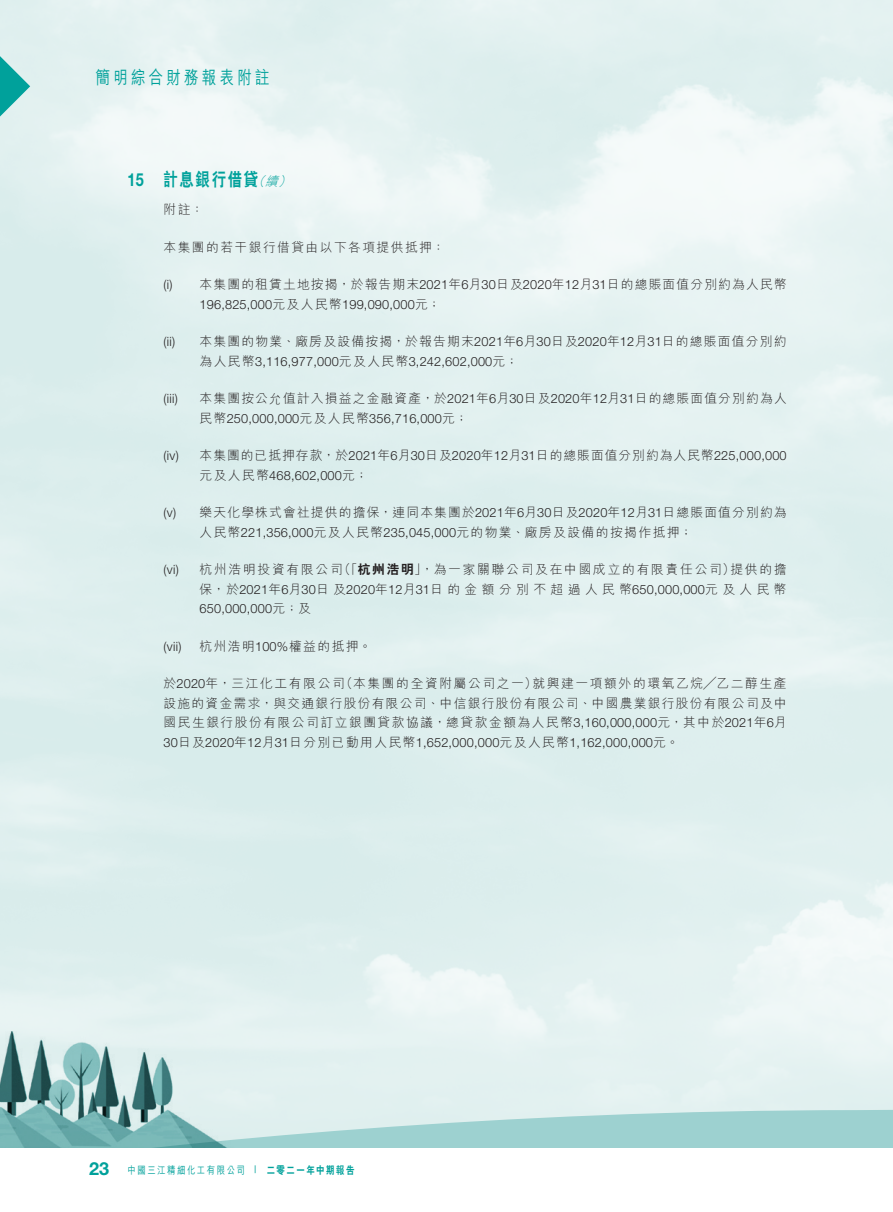
<style>
.page{position:relative;width:893px;height:1212px;background:#fff}
.page>*{position:absolute;margin:0;border:0;box-sizing:border-box;transform-origin:0 0}
.t1{font:500 18px "M Hei HK";letter-spacing:.23em;color:#00a19b;scale:.8 1}
._03_H1{font:800 18px "C Hei 2 HK";letter-spacing:.115em;color:#00a19b;scale:.8 1}
._03_H1-2{font:700 18px "Helvetica Neue LT Std";color:#00a19b}
._03_H1-3{font:700 18px "Helvetica Neue LT Std";color:#00a19b;scale:.8 1}
._08____IN2{font:300 12.75px "M Hei HK";letter-spacing:.09em;color:#231f20}
._08____IN2-2{font:300 12.75px/19.5px "Helvetica Neue LT Std";letter-spacing:.015em;color:#231f20}
._12___P2{font:300 12.75px/19.5px "M Hei HK";letter-spacing:.1em;color:#231f20}
._08____IN2-3{font:300 12.75px "M Hei HK";letter-spacing:.115em;color:#231f20}
._12___P2-2{font:300 12.75px "M Hei HK";letter-spacing:.12em;color:#231f20}
._08____IN2-4{font:300 12.75px "M Hei HK";letter-spacing:.135em;color:#231f20}
._03_H1-4{font:italic 300 12.75px "M Hei HK";color:#00a19b}
.t2{font:500 10.5px "M Hei HK";letter-spacing:.18em;color:#00a19b;scale:.8 1}
.t3{font:800 10.5px "C Hei 2 HK";letter-spacing:.18em;color:#00a19b;scale:.8 1}
.t4{font:condensed 10.5px "Helvetica Neue LT Std";color:#00a19b}
.s1{font-family:"Helvetica Neue LT Std"}
.s2{font-family:"M Hei HK"}
.s3{font-family:"C Hei 2 HK";font-weight:800}
</style>
<div class="page">
<svg style="left:235px;top:1107px;width:657px;height:41px;background:#b1dad9"></svg>
<img style="left:0;top:1032px;width:235px;height:116px">
<svg style="left:0;top:35px;width:30px;height:103px;background:#9ed8d6"></svg>
<h1 class="t1" style="left:96px;top:65px;width:219px">簡明綜合財務報表附註</h1>
<p class="_03_H1-3" style="left:128px;top:169px;width:22px">15</p>
<p class="_03_H1" style="left:164px;top:167px;width:120px">計息銀行借貸</p>
<p class="_03_H1-4" style="left:265px;top:173px;width:19px">續</p>
<p class="_03_H1-4" style="left:252px;top:173px;width:19px">（</p>
<p class="_03_H1-4" style="left:278px;top:173px;width:19px">(</p>
<p class="_12___P2-2" style="left:164px;top:201px;width:41px">附註：</p>
<p class="_12___P2-2" style="left:164px;top:238px;width:283px">本集團的若干銀行借貸由以下各項提供抵押：</p>
<p class="_08____IN2" style="left:200px;top:276px;width:589px">本集團的租賃土地按揭，於報告期末<span class="s1">2021</span>年月<span class="s1">6 30</span>日及<span class="s1">2020</span>年<span class="s1">12</span>月<span class="s1">31</span>日的總賬面值分別約為人民幣</p>
<p class="_08____IN2-2" style="left:164px;top:275px;width:11px">) i(</p>
<p class="_08____IN2-2" style="left:164px;top:332px;width:13px">i i( )</p>
<p class="_08____IN2-2" style="left:164px;top:389px;width:16px">(iii)</p>
<p class="_08____IN2-2" style="left:164px;top:446px;width:17px">i v( )</p>
<p class="_08____IN2-2" style="left:164px;top:503px;width:14px">v( )</p>
<p class="_08____IN2-2" style="left:164px;top:560px;width:17px">(vi)</p>
<p class="_08____IN2-2" style="left:164px;top:636px;width:19px">(vii)</p>
<p class="_08____IN2-2" style="left:200px;top:294px;width:243px">196,825,000<span class="s2">元及人民幣</span>199,090,000<span class="s2">元;</span></p>
<p class="_08____IN2" style="left:200px;top:333px;width:589px">本集團的物業、廠房及設備按揭，於報告期末<span class="s1">2021</span>年月<span class="s1">6 30</span>日及<span class="s1">2020</span>年<span class="s1">12</span>月<span class="s1">31</span>日的總賬面值分別約</p>
<p class="_08____IN2-2" style="left:200px;top:351px;width:320px"><span class="s2">為人民幣</span>3,116,977,000<span class="s2">元及人民幣</span>3,242,602,000<span class="s2">元;</span></p>
<p class="_08____IN2" style="left:200px;top:390px;width:589px">本集團按公允值計入損益之金融資產，於<span class="s1">2021</span>年月<span class="s1">6 30</span>日及<span class="s1">2020</span>年<span class="s1">12</span>月<span class="s1">31</span>日的總賬面值分別約為人</p>
<p class="_08____IN2-2" style="left:200px;top:408px;width:270px"><span class="s2">民幣</span>250,000,000<span class="s2">元及人民幣</span>356,716,000<span class="s2">元;</span></p>
<p class="_08____IN2" style="left:200px;top:447px;width:589px">本集團的已抵押存款，於<span class="s1">2021</span>年月<span class="s1">6 30</span>日及<span class="s1">2020</span>年<span class="s1">12</span>月<span class="s1">31</span>日的總賬面值分別約為人民幣<span class="s1">225,000,000</span></p>
<p class="_08____IN2-2" style="left:200px;top:465px;width:170px"><span class="s2">元及人民幣</span>468,602,000<span class="s2">元;</span></p>
<p class="_08____IN2" style="left:200px;top:504px;width:589px">樂天化學株式會社提供的擔保，連同本集團於<span class="s1">2021</span>年月<span class="s1">6 30</span>日及<span class="s1">2020</span>年<span class="s1">12</span>月<span class="s1">31</span>日總賬面值分別約為</p>
<p class="_08____IN2-3" style="left:200px;top:523px;width:494px">人民幣<span class="s1">221,356,000</span>元及人民幣<span class="s1">235,045,000</span>元的物業、廠房及設備的按揭作抵押;</p>
<p class="_08____IN2-4" style="left:338px;top:561px;width:398px">（「<span class="s3">杭州浩明</span>，」為一家關聯公司及在中國成立的有限責任公司）</p>
<p class="_08____IN2" style="left:730px;top:561px;width:58px">提供的擔</p>
<p class="_08____IN2-4" style="left:200px;top:561px;width:145px">杭州浩明投資有限公司</p>
<p class="_08____IN2-2" style="left:200px;top:579px;width:589px"><span class="s2">保，於</span>2021<span class="s2">年月</span>6 30<span class="s2">日及</span>2020<span class="s2">年</span>12<span class="s2">月</span>31<span class="s2">日的金額分別不超過人民幣</span>650,000,000<span class="s2">元及人民幣<br></span>650,000,000<span class="s2">元；及</span></p>
<p class="_08____IN2-3" style="left:200px;top:637px;width:173px">杭州浩明<span class="s1">100%</span>權益的抵押。</p>
<p class="_12___P2-2" style="left:532px;top:675px;width:256px">就興建一項額外的環氧乙烷╱乙二醇生產</p>
<p class="_12___P2-2" style="left:340px;top:675px;width:198px">（本集團的全資附屬公司之一）</p>
<p class="_12___P2" style="left:164px;top:673px;width:625px">於<span class="s1">2020</span>年，三江化工有限公司<br>設施的資金需求，與交通銀行股份有限公司、中信銀行股份有限公司、中國農業銀行股份有限公司及中國民生銀行股份有限公司訂立銀團貸款協議，總貸款金額為人民幣<span class="s1">3,160,000,000</span>元，其中於<span class="s1">2021</span>年月<span class="s1">6<br>30</span>日及<span class="s1">2020</span>年<span class="s1">12</span>月<span class="s1">31</span>日分別已動用人民幣<span class="s1">1,652,000,000</span>元及人民幣<span class="s1">1,162,000,000</span>元。</p>
<h1 class="_03_H1-2" style="left:89px;top:1157px;width:22px">23</h1>
<p class="t2" style="left:128px;top:1162px;width:148px">中國三江精細化工有限公司</p>
<p class="t4" style="left:254px;top:1163px;width:4px">|</p>
<p class="t3" style="left:267px;top:1163px;width:111px">二零二一年中期報告</p>
</div>
